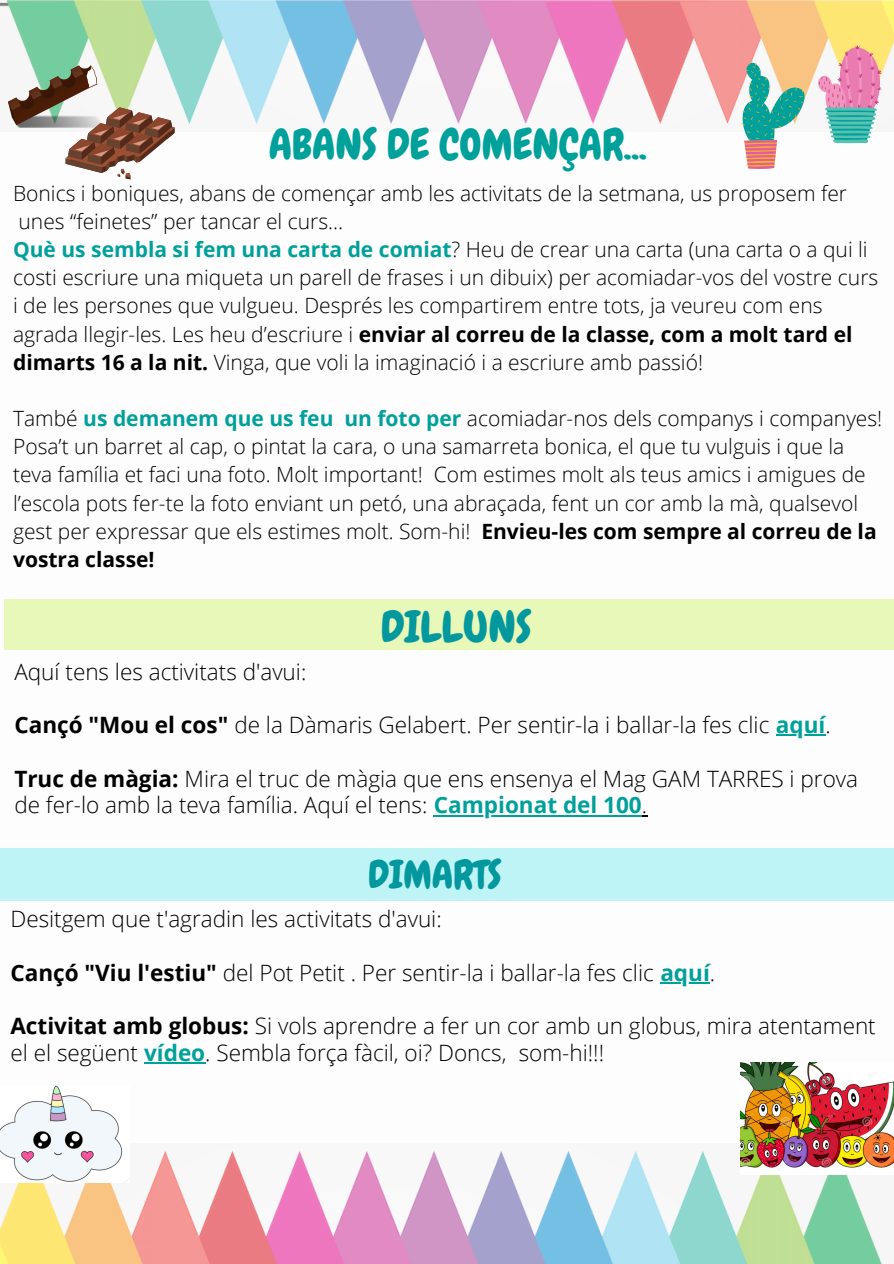
<style>
.page{position:relative;width:894px;height:1264px;background:#fff}
.page>*{position:absolute;margin:0;border:0;box-sizing:border-box;transform-origin:0 0}
.t1{font:43.5px "Chewy";color:#03989e}
.t2{font:42px "Chewy";color:#00a09b}
.t3{font:38.7px "Chewy";color:#03989e}
.t4{font:300 22.5px/26.7px "Open Sans";color:#000}
.t5{font:300 21px/28.2px "Open Sans";color:#000}
.s1{font-weight:700;color:#00a09b}
.s2{font-weight:700}
</style>
<div class="page">
<img style="left:0;top:1150px;width:882px;height:113px">
<img style="left:0;top:0;width:893px;height:125px">
<svg style="left:8px;top:65px;width:169px;height:114px"></svg>
<svg style="left:817px;top:45px;width:64px;height:99px"></svg>
<svg style="left:740px;top:63px;width:64px;height:106px"></svg>
<img style="left:0;top:1085px;width:129px;height:97px">
<img style="left:740px;top:1062px;width:153px;height:112px">
<hr style="left:775px;top:734px;width:50px;height:2px;background:#00a09b">
<hr style="left:433px;top:814px;width:208px;height:2px;background:#00a09b">
<hr style="left:660px;top:982px;width:49px;height:1px;background:#00a09b">
<hr style="left:144px;top:1062px;width:61px;height:1px;background:#00a09b">
<div style="left:4px;top:599px;width:889px;height:50px;background:#e7f8b9"></div>
<div style="left:0;top:848px;width:893px;height:53px;background:#bef4f6"></div>
<h2 class="t2" style="left:268px;top:118px;width:379px">ABANS DE COMENÇAR...</h2>
<p class="t5" style="left:13px;top:178px;width:866px">Bonics i boniques, abans de començar amb les activitats de la setmana, us proposem fer unes “feinetes” per tancar el curs…<br><span class="s1">Què us sembla si fem una carta de comiat</span>? Heu de crear una carta (una carta o a qui li costi escriure una miqueta un parell de frases i un dibuix) per acomiadar-vos del vostre curs i de les persones que vulgueu. Després les compartirem entre tots, ja veureu com ens agrada llegir-les. Les heu d’escriure i <span class="s2">enviar al correu de la classe, com a molt tard el dimarts 16 a la nit.</span> Vinga, que voli la imaginació i a escriure amb passió!</p>
<p class="t5" style="left:13px;top:404px;width:870px">També <span class="s1">us demanem que us feu un foto per</span> acomiadar-nos dels companys i companyes!<br>Posa’t un barret al cap, o pintat la cara, o una samarreta bonica, el que tu vulguis i que la teva família et faci una foto. Molt important! Com estimes molt als teus amics i amigues de l’escola pots fer-te la foto enviant un petó, una abraçada, fent un cor amb la mà, qualsevol gest per expressar que els estimes molt. Som-hi! <span class="s2">Envieu-les com sempre al correu de la vostra classe!</span></p>
<h1 class="t1" style="left:381px;top:599px;width:152px">DILLUNS</h1>
<p class="t4" style="left:14px;top:657px;width:293px">Aquí tens les activitats d'avui:</p>
<p class="t4" style="left:14px;top:711px;width:817px"><span class="s2">Cançó "Mou el cos"</span> de la Dàmaris Gelabert. Per sentir-la i ballar-la fes clic <span class="s1">aquí</span>.</p>
<p class="t4" style="left:14px;top:764px;width:845px"><span class="s2">Truc de màgia:</span> Mira el truc de màgia que ens ensenya el Mag GAM TARRES i prova de fer-lo amb la teva família. Aquí el tens: <span class="s1">Campionat del 100</span>.</p>
<h3 class="t3" style="left:368px;top:850px;width:135px">DIMARTS</h3>
<p class="t4" style="left:10px;top:905px;width:432px">Desitgem que t'agradin les activitats d'avui:</p>
<p class="t4" style="left:10px;top:958px;width:706px"><span class="s2">Cançó "Viu l'estiu"</span> del Pot Petit . Per sentir-la i ballar-la fes clic <span class="s1">aquí</span>.</p>
<p class="t4" style="left:10px;top:1012px;width:866px"><span class="s2">Activitat amb globus:</span> Si vols aprendre a fer un cor amb un globus, mira atentament el el següent <span class="s1">vídeo</span>. Sembla força fàcil, oi? Doncs, som-hi!!!</p>
</div>
